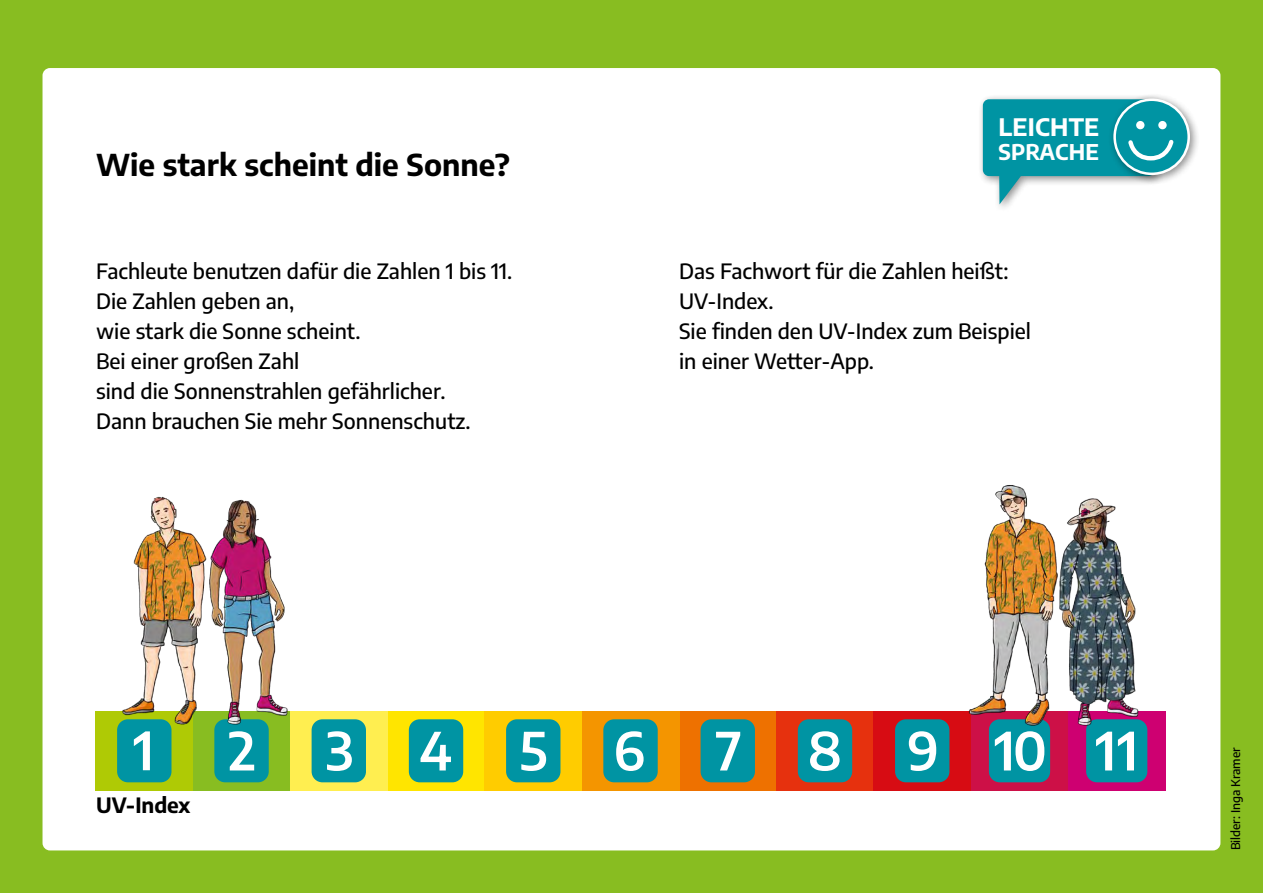
<style>
.page{position:relative;width:1263px;height:893px;background:#88bd21}
.page>*{position:absolute;margin:0;border:0;box-sizing:border-box;transform-origin:0 0}
.t1{font:600 52.35px "Encode Sans";color:#fff}
.t2{font:700 30px "Encode Sans";color:#000}
.t3{font:700 24px "Encode Sans";letter-spacing:.01em;color:#fff}
.t4{font:700 21.6px "Encode Sans";letter-spacing:.01em;color:#fff}
.t5{font:500 21px/30px "Encode Sans";color:#000}
.t6{font:700 21px "Encode Sans";color:#000}
.t7{font:500 12px "Encode Sans";color:#000}
</style>
<div class="page">
<div style="left:43px;top:68px;width:1177px;height:782px;background:#fff;border-radius:7px"></div>
<div style="left:96px;top:711px;width:97px;height:79px;background:#afca05"></div>
<div style="left:679px;top:711px;width:97px;height:79px;background:#ee7100"></div>
<div style="left:387px;top:711px;width:98px;height:79px;background:#ffe500"></div>
<div style="left:971px;top:711px;width:97px;height:79px;background:#cd1047"></div>
<div style="left:193px;top:711px;width:97px;height:79px;background:#88bd21"></div>
<div style="left:776px;top:711px;width:98px;height:79px;background:#e6310e"></div>
<div style="left:485px;top:711px;width:97px;height:79px;background:#fc0"></div>
<div style="left:1068px;top:711px;width:97px;height:79px;background:#ce0071"></div>
<div style="left:290px;top:711px;width:97px;height:79px;background:#ffee50"></div>
<div style="left:874px;top:711px;width:97px;height:79px;background:#d70c13"></div>
<div style="left:582px;top:711px;width:97px;height:79px;background:#f49500"></div>
<div style="left:117px;top:719px;width:54px;height:63px;background:#0094a3;border-radius:11px"></div>
<div style="left:214px;top:719px;width:55px;height:63px;background:#0094a3;border-radius:11px"></div>
<div style="left:312px;top:719px;width:54px;height:63px;background:#0094a3;border-radius:11px"></div>
<div style="left:409px;top:719px;width:54px;height:63px;background:#0094a3;border-radius:11px"></div>
<div style="left:506px;top:719px;width:54px;height:63px;background:#0094a3;border-radius:11px"></div>
<div style="left:603px;top:719px;width:55px;height:63px;background:#0094a3;border-radius:11px"></div>
<div style="left:700px;top:719px;width:55px;height:63px;background:#0094a3;border-radius:11px"></div>
<div style="left:798px;top:719px;width:54px;height:63px;background:#0094a3;border-radius:11px"></div>
<div style="left:895px;top:719px;width:54px;height:63px;background:#0094a3;border-radius:11px"></div>
<div style="left:989px;top:719px;width:61px;height:63px;background:#0094a3;border-radius:11px"></div>
<div style="left:1086px;top:719px;width:61px;height:63px;background:#0094a3;border-radius:11px"></div>
<svg style="left:134px;top:736px;width:16px;height:34px"></svg>
<img style="left:117px;top:496px;width:57px;height:240px">
<img style="left:968px;top:485px;width:59px;height:249px">
<img style="left:174px;top:499px;width:143px;height:244px">
<img style="left:1024px;top:496px;width:142px;height:248px">
<div style="left:977px;top:94px;width:188px;height:120px;background:#000;opacity:.45"></div>
<div style="left:1108px;top:93px;width:92px;height:92px;background:#000;opacity:.45"></div>
<svg style="left:1115px;top:100px;width:74px;height:74px"></svg>
<svg style="left:983px;top:99px;width:192px;height:105px"></svg>
<div style="left:1136px;top:121px;width:8px;height:8px;background:#fff;border-radius:50%"></div>
<div style="left:1158px;top:121px;width:9px;height:8px;background:#fff;border-radius:50%"></div>
<p class="t3" style="left:998px;top:110px;width:102px">LEICHTE</p>
<h2 class="t2" style="left:96px;top:144px;width:415px">Wie stark scheint die Sonne?</h2>
<p class="t4" style="left:998px;top:137px;width:102px">SPRACHE</p>
<p class="t5" style="left:96px;top:255px;width:418px">Fachleute benutzen dafür die Zahlen 1 bis 11.<br>Die Zahlen geben an,<br>wie stark die Sonne scheint.<br>Bei einer großen Zahl<br>sind die Sonnenstrahlen gefährlicher.<br>Dann brauchen Sie mehr Sonnenschutz.</p>
<p class="t5" style="left:679px;top:255px;width:353px">Das Fachwort für die Zahlen heißt:<br>UV-Index.<br>Sie finden den UV-Index zum Beispiel in einer Wetter-App.</p>
<p class="t6" style="left:96px;top:790px;width:96px">UV-Index</p>
<h1 class="t1" style="left:228px;top:715px;width:29px">2</h1>
<h1 class="t1" style="left:326px;top:715px;width:29px">3</h1>
<h1 class="t1" style="left:419px;top:715px;width:34px">4</h1>
<h1 class="t1" style="left:519px;top:715px;width:30px">5</h1>
<h1 class="t1" style="left:613px;top:715px;width:33px">6</h1>
<h1 class="t1" style="left:716px;top:715px;width:27px">7</h1>
<h1 class="t1" style="left:808px;top:715px;width:36px">8</h1>
<h1 class="t1" style="left:907px;top:715px;width:232px">9 10 11</h1>
<p class="t7" style="left:1227px;top:850px;width:105px;rotate:-90deg">Bilder: Inga Kramer</p>
</div>
